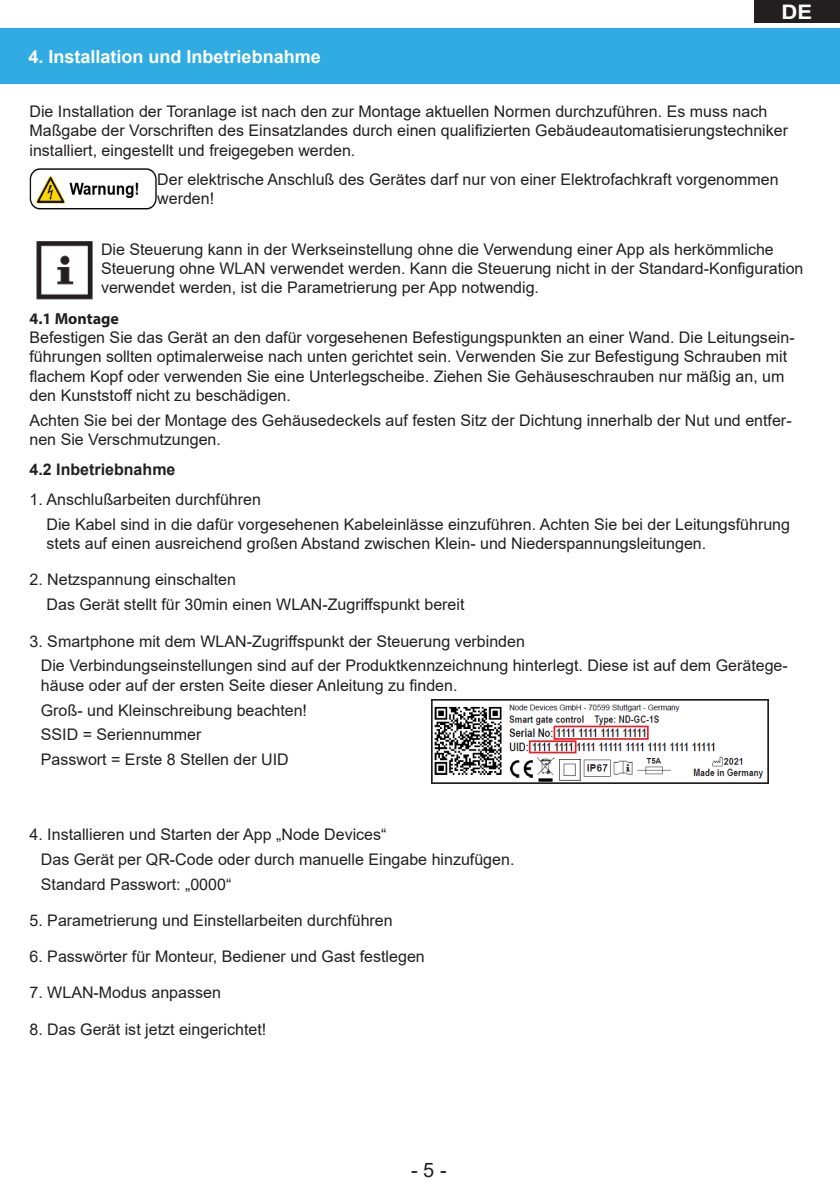
<style>
.page{position:relative;width:840px;height:1191px;background:#fff}
.page>*{position:absolute;margin:0;border:0;box-sizing:border-box;transform-origin:0 0}
.t1{font:20px "Arial";color:#231f20}
.t2{font:700 20px "Arial";color:#fff;scale:1.11 1}
.Überschrift_Balken{font:700 18px "Arial";color:#fff}
.Fließtext{font:16px/19.2px "Arial";color:#231f20}
.Kapitelunterpunkte{font:700 16px "Arial";color:#231f20}
.Kapitelunterpunkte-2{font:700 16px "Myriad Pro";color:#231f20}
</style>
<div class="page">
<div style="left:753px;top:0;width:86px;height:23px;background:#231f20"></div>
<img style="left:29px;top:168px;width:128px;height:42px">
<img style="left:36px;top:241px;width:57px;height:59px">
<div style="left:0;top:28px;width:839px;height:56px;background:#31ace2"></div>
<img style="left:431px;top:699px;width:337px;height:84px">
<p class="Überschrift_Balken" style="left:28px;top:44px;width:294px">4. Installation und Inbetriebnahme</p>
<p class="t2" style="left:781px;top:-2px;width:29px">DE</p>
<p class="Fließtext" style="left:29px;top:102px;width:759px">Die Installation der Toranlage ist nach den zur Montage aktuellen Normen durchzuführen. Es muss nach<br>Maßgabe der Vorschriften des Einsatzlandes durch einen qualifizierten Gebäudeautomatisierungstechniker installiert, eingestellt und freigegeben werden.</p>
<p class="Fließtext" style="left:157px;top:170px;width:622px">Der elektrische Anschluß des Gerätes darf nur von einer Elektrofachkraft vorgenommen werden!</p>
<p class="Fließtext" style="left:101px;top:240px;width:703px">Die Steuerung kann in der Werkseinstellung ohne die Verwendung einer App als herkömmliche<br>Steuerung ohne WLAN verwendet werden. Kann die Steuerung nicht in der Standard-Konfiguration verwendet werden, ist die Parametrierung per App notwendig.</p>
<p class="Kapitelunterpunkte-2" style="left:29px;top:308px;width:91px">4.1 Montage</p>
<p class="Fließtext" style="left:29px;top:328px;width:766px">Befestigen Sie das Gerät an den dafür vorgesehenen Befestigungspunkten an einer Wand. Die Leitungsein&shy;führungen sollten optimalerweise nach unten gerichtet sein. Verwenden Sie zur Befestigung Schrauben mit flachem Kopf oder verwenden Sie eine Unterlegscheibe. Ziehen Sie Gehäuseschrauben nur mäßig an, um den Kunststoff nicht zu beschädigen.</p>
<p class="Fließtext" style="left:29px;top:410px;width:763px">Achten Sie bei der Montage des Gehäusedeckels auf festen Sitz der Dichtung innerhalb der Nut und entfer&shy;nen Sie Verschmutzungen.</p>
<p class="Kapitelunterpunkte" style="left:29px;top:458px;width:147px">4.2 Inbetriebnahme</p>
<p class="Fließtext" style="left:29px;top:490px;width:233px">1. Anschlußarbeiten durchführen</p>
<p class="Fließtext" style="left:46px;top:515px;width:744px">Die Kabel sind in die dafür vorgesehenen Kabeleinlässe einzuführen. Achten Sie bei der Leitungsführung stets auf einen ausreichend großen Abstand zwischen Klein- und Niederspannungsleitungen.</p>
<p class="Fließtext" style="left:29px;top:570px;width:208px">2. Netzspannung einschalten</p>
<p class="Fließtext" style="left:46px;top:595px;width:419px">Das Gerät stellt für 30min einen WLAN-Zugriffspunkt bereit</p>
<p class="Fließtext" style="left:29px;top:631px;width:496px">3. Smartphone mit dem WLAN-Zugriffspunkt der Steuerung verbinden</p>
<p class="Fließtext" style="left:41px;top:656px;width:748px">Die Verbindungseinstellungen sind auf der Produktkennzeichnung hinterlegt. Diese ist auf dem Gerätege&shy;häuse oder auf der ersten Seite dieser Anleitung zu finden.</p>
<p class="Fließtext" style="left:41px;top:700px;width:267px">Groß- und Kleinschreibung beachten!</p>
<p class="Fließtext" style="left:41px;top:725px;width:162px">SSID = Seriennummer</p>
<p class="Fließtext" style="left:41px;top:750px;width:249px">Passwort = Erste 8 Stellen der UID</p>
<p class="Fließtext" style="left:29px;top:824px;width:358px">4. Installieren und Starten der App „Node Devices“</p>
<p class="Fließtext" style="left:41px;top:849px;width:475px">Das Gerät per QR-Code oder durch manuelle Eingabe hinzufügen.</p>
<p class="Fließtext" style="left:41px;top:874px;width:192px">Standard Passwort: „0000“</p>
<p class="Fließtext" style="left:29px;top:910px;width:364px">5. Parametrierung und Einstellarbeiten durchführen</p>
<p class="Fließtext" style="left:29px;top:946px;width:396px">6. Passwörter für Monteur, Bediener und Gast festlegen</p>
<p class="Fließtext" style="left:29px;top:983px;width:193px">7. WLAN-Modus anpassen</p>
<p class="Fließtext" style="left:29px;top:1019px;width:238px">8. Das Gerät ist jetzt eingerichtet!</p>
<p class="t1" style="left:411px;top:1156px;width:37px">- 5 -</p>
</div>
